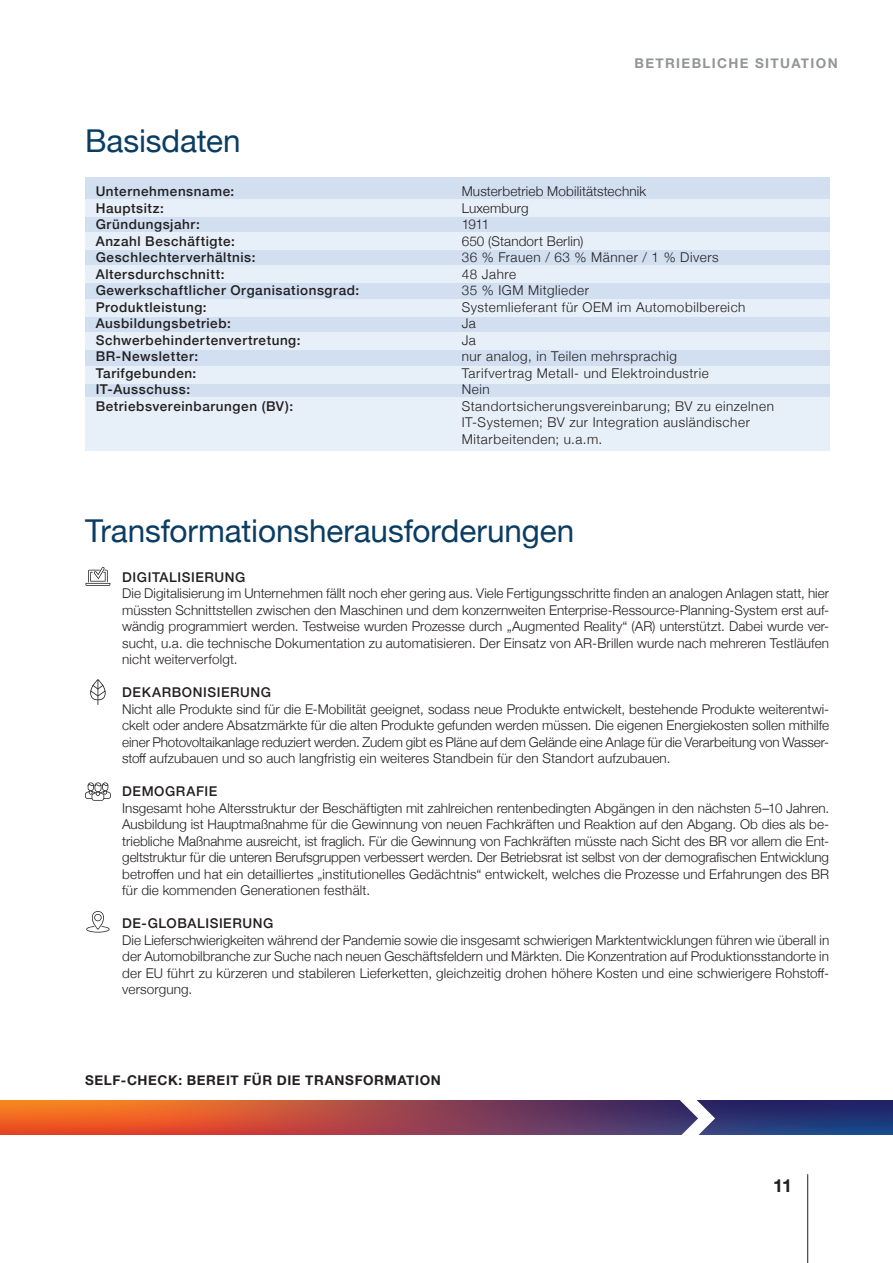
<style>
.page{position:relative;width:893px;height:1263px;background:#fff}
.page>*{position:absolute;margin:0;border:0;box-sizing:border-box;transform-origin:0 0}
.t1{font:31.5px "Helvetica Neue";letter-spacing:-.005em;color:#0b3d63}
.t2{font:700 18px "Helvetica Neue";color:#231f20}
.t3{font:300 13.5px/16.5px "Helvetica Neue";letter-spacing:.02em;color:#231f20;text-align:justify}
.t4{font:500 13.5px "Helvetica Neue";letter-spacing:.04em;color:#231f20}
.t5{font:300 13.5px/16.5px "Helvetica Neue";letter-spacing:.04em;color:#231f20}
.t6{font:700 13.5px "Helvetica Neue";letter-spacing:.045em;color:#231f20}
.t7{font:300 13.5px "Helvetica Neue";letter-spacing:.045em;color:#231f20}
.t8{font:700 13.5px "Helvetica Neue";letter-spacing:.1em;color:#939598}
</style>
<div class="page">
<div style="left:85px;top:177px;width:744px;height:269px;background:#d1dff1"></div>
<div style="left:85px;top:199px;width:744px;height:18px;background:#e7eff8"></div>
<div style="left:85px;top:232px;width:744px;height:18px;background:#e7eff8"></div>
<div style="left:85px;top:265px;width:744px;height:18px;background:#e7eff8"></div>
<div style="left:85px;top:299px;width:744px;height:18px;background:#e7eff8"></div>
<div style="left:85px;top:332px;width:744px;height:18px;background:#e7eff8"></div>
<div style="left:85px;top:366px;width:744px;height:18px;background:#e7eff8"></div>
<div style="left:85px;top:398px;width:744px;height:53px;background:#e7eff8"></div>
<hr style="left:807px;top:1174px;width:1px;height:89px;background:#231f20">
<svg style="left:0;top:1101px;width:893px;height:34px;background:#92474c"></svg>
<svg style="left:645px;top:1100px;width:78px;height:35px"></svg>
<svg style="left:85px;top:567px;width:25px;height:19px"></svg>
<svg style="left:86px;top:911px;width:24px;height:21px"></svg>
<svg style="left:85px;top:782px;width:26px;height:19px"></svg>
<svg style="left:90px;top:679px;width:16px;height:26px"></svg>
<h1 class="t1" style="left:85px;top:118px;width:157px">Basisdaten</h1>
<p class="t8" style="left:635px;top:53px;width:205px">BETRIEBLICHE SITUATION</p>
<p class="t4" style="left:96px;top:181px;width:140px">Unternehmensname:</p>
<p class="t3" style="left:462px;top:182px;width:186px">Musterbetrieb Mobilitätstechnik</p>
<p class="t4" style="left:96px;top:197px;width:70px">Hauptsitz:</p>
<p class="t3" style="left:462px;top:199px;width:68px">Luxemburg</p>
<p class="t4" style="left:96px;top:214px;width:106px">Gründungsjahr:</p>
<p class="t3" style="left:462px;top:215px;width:29px">1911</p>
<p class="t4" style="left:96px;top:230px;width:141px">Anzahl Beschäftigte:</p>
<p class="t3" style="left:462px;top:232px;width:123px">650 (Standort Berlin)</p>
<p class="t4" style="left:96px;top:247px;width:161px">Geschlechterverhältnis:</p>
<p class="t7" style="left:462px;top:246px;width:259px">36 % Frauen / 63 % Männer / 1 % Divers</p>
<p class="t4" style="left:96px;top:263px;width:130px">Altersdurchschnitt:</p>
<p class="t3" style="left:462px;top:265px;width:56px">48 Jahre</p>
<p class="t4" style="left:96px;top:280px;width:265px">Gewerkschaftlicher Organisationsgrad:</p>
<p class="t5" style="left:462px;top:281px;width:129px">35 % IGM Mitglieder</p>
<p class="t4" style="left:96px;top:296px;width:113px">Produktleistung:</p>
<p class="t5" style="left:462px;top:298px;width:285px">Systemlieferant für OEM im Automobilbereich</p>
<p class="t4" style="left:96px;top:312px;width:137px">Ausbildungsbetrieb:</p>
<p class="t3" style="left:462px;top:314px;width:16px">Ja</p>
<p class="t4" style="left:96px;top:329px;width:206px">Schwerbehindertenvertretung:</p>
<p class="t3" style="left:462px;top:331px;width:16px">Ja</p>
<p class="t4" style="left:96px;top:345px;width:104px">BR-Newsletter:</p>
<p class="t5" style="left:462px;top:347px;width:217px">nur analog, in Teilen mehrsprachig</p>
<p class="t4" style="left:96px;top:362px;width:102px">Tarifgebunden:</p>
<p class="t5" style="left:462px;top:364px;width:249px">Tarifvertrag Metall- und Elektroindustrie</p>
<p class="t4" style="left:96px;top:378px;width:96px">IT-Ausschuss:</p>
<p class="t3" style="left:462px;top:380px;width:30px">Nein</p>
<p class="t4" style="left:96px;top:395px;width:199px">Betriebsvereinbarungen (BV):</p>
<p class="t5" style="left:462px;top:397px;width:314px">Standortsicherungsvereinbarung; BV zu einzelnen<br>IT-Systemen; BV zur Integration ausländischer<br>Mitarbeitenden; u.a.m.</p>
<h1 class="t1" style="left:85px;top:508px;width:491px">Transformationsherausforderungen</h1>
<p class="t4" style="left:122px;top:566px;width:125px">DIGITALISIERUNG</p>
<p class="t3" style="left:122px;top:585px;width:708px">Die Digitalisierung im Unternehmen fällt noch eher gering aus. Viele Fertigungsschritte finden an analogen Anlagen statt, hier müssten Schnittstellen zwischen den Maschinen und dem konzernweiten Enterprise-Ressource-Planning-System erst auf&shy;wändig programmiert werden. Testweise wurden Prozesse durch „Augmented Reality“ (AR) unterstützt. Dabei wurde ver&shy;sucht, u.a. die technische Dokumentation zu automatisieren. Der Einsatz von AR-Brillen wurde nach mehreren Testläufen nicht weiterverfolgt.</p>
<p class="t4" style="left:122px;top:682px;width:150px">DEKARBONISIERUNG</p>
<p class="t3" style="left:122px;top:700px;width:708px">Nicht alle Produkte sind für die E-Mobilität geeignet, sodass neue Produkte entwickelt, bestehende Produkte weiterentwi&shy;ckelt oder andere Absatzmärkte für die alten Produkte gefunden werden müssen. Die eigenen Energiekosten sollen mithilfe einer Photovoltaikanlage reduziert werden. Zudem gibt es Pläne auf dem Gelände eine Anlage für die Verarbeitung von Wasser&shy;stoff aufzubauen und so auch langfristig ein weiteres Standbein für den Standort aufzubauen.</p>
<p class="t4" style="left:122px;top:781px;width:96px">DEMOGRAFIE</p>
<p class="t3" style="left:122px;top:799px;width:708px">Insgesamt hohe Altersstruktur der Beschäftigten mit zahlreichen rentenbedingten Abgängen in den nächsten 5–10 Jahren.<br>Ausbildung ist Hauptmaßnahme für die Gewinnung von neuen Fachkräften und Reaktion auf den Abgang. Ob dies als be&shy;triebliche Maßnahme ausreicht, ist fraglich. Für die Gewinnung von Fachkräften müsste nach Sicht des BR vor allem die Ent&shy;geltstruktur für die unteren Berufsgruppen verbessert werden. Der Betriebsrat ist selbst von der demografischen Entwicklung betroffen und hat ein detailliertes „institutionelles Gedächtnis“ entwickelt, welches die Prozesse und Erfahrungen des BR für die kommenden Generationen festhält.</p>
<p class="t4" style="left:122px;top:913px;width:153px">DE-GLOBALISIERUNG</p>
<p class="t3" style="left:122px;top:931px;width:708px">Die Lieferschwierigkeiten während der Pandemie sowie die insgesamt schwierigen Marktentwicklungen führen wie überall in der Automobilbranche zur Suche nach neuen Geschäftsfeldern und Märkten. Die Konzentration auf Produktionsstandorte in der EU führt zu kürzeren und stabileren Lieferketten, gleichzeitig drohen höhere Kosten und eine schwierigere Rohstoff&shy;versorgung.</p>
<p class="t6" style="left:85px;top:1069px;width:357px">SELF-CHECK: BEREIT FÜR DIE TRANSFORMATION</p>
<h2 class="t2" style="left:773px;top:1171px;width:20px">11</h2>
</div>
